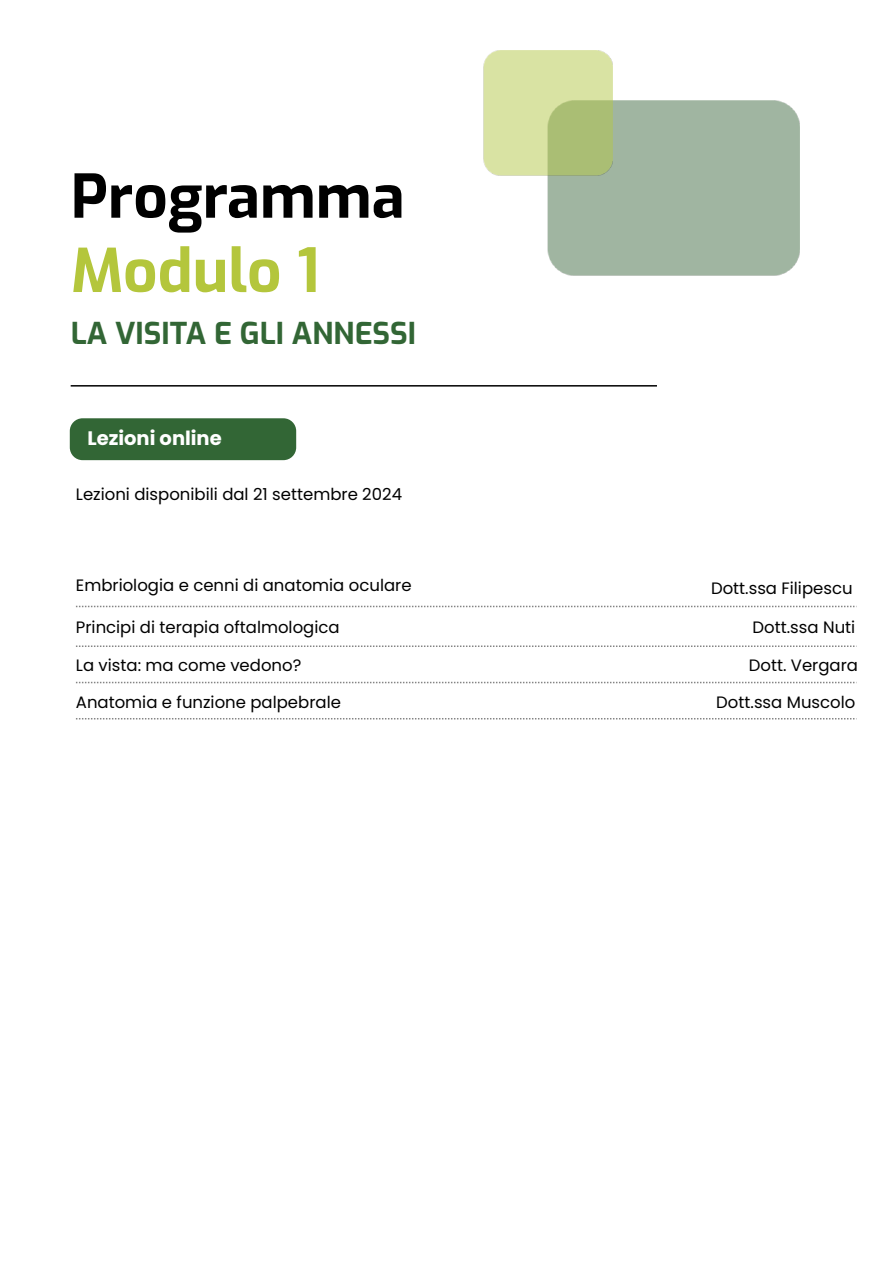
<style>
.page{position:relative;width:893px;height:1263px;background:#fff}
.page>*{position:absolute;margin:0;border:0;box-sizing:border-box;transform-origin:0 0}
.t1{font:700 60px "Exo";color:#000}
.t2{font:700 60px "Exo";color:#b4c63c}
.t3{font:700 30px "Exo";color:#326635}
.t4{font:700 19.5px "Poppins";color:#fff}
.t5{font:16.5px "Poppins";color:#000}
</style>
<div class="page">
<div style="left:547px;top:100px;width:252px;height:175px;background:#a0b5a1"></div>
<img style="left:484px;top:51px;width:128px;height:125px">
<div style="left:70px;top:418px;width:226px;height:42px;background:#326635;border-radius:13px"></div>
<svg style="left:76px;top:606px;width:779px;height:1px"></svg>
<svg style="left:76px;top:645px;width:779px;height:2px"></svg>
<svg style="left:76px;top:682px;width:779px;height:1px"></svg>
<svg style="left:76px;top:718px;width:779px;height:1px"></svg>
<hr style="left:71px;top:385px;width:586px;height:2px;background:#000">
<h1 class="t1" style="left:71px;top:153px;width:335px">Programma</h1>
<h1 class="t2" style="left:71px;top:227px;width:250px">Modulo 1</h1>
<h2 class="t3" style="left:71px;top:311px;width:347px">LA VISITA E GLI ANNESSI</h2>
<p class="t4" style="left:87px;top:427px;width:136px">Lezioni online</p>
<p class="t5" style="left:76px;top:485px;width:328px">Lezioni disponibili dal 21 settembre 2024</p>
<p class="t5" style="left:76px;top:575px;width:337px">Embriologia e cenni di anatomia oculare</p>
<p class="t5" style="left:76px;top:618px;width:265px">Principi di terapia oftalmologica</p>
<p class="t5" style="left:76px;top:655px;width:227px">La vista: ma come vedono?</p>
<p class="t5" style="left:76px;top:693px;width:267px">Anatomia e funzione palpebrale</p>
<p class="t5" style="left:711px;top:579px;width:143px">Dott.ssa Filipescu</p>
<p class="t5" style="left:753px;top:618px;width:104px">Dott.ssa Nuti</p>
<p class="t5" style="left:749px;top:655px;width:111px">Dott. Vergara</p>
<p class="t5" style="left:716px;top:693px;width:141px">Dott.ssa Muscolo</p>
</div>
